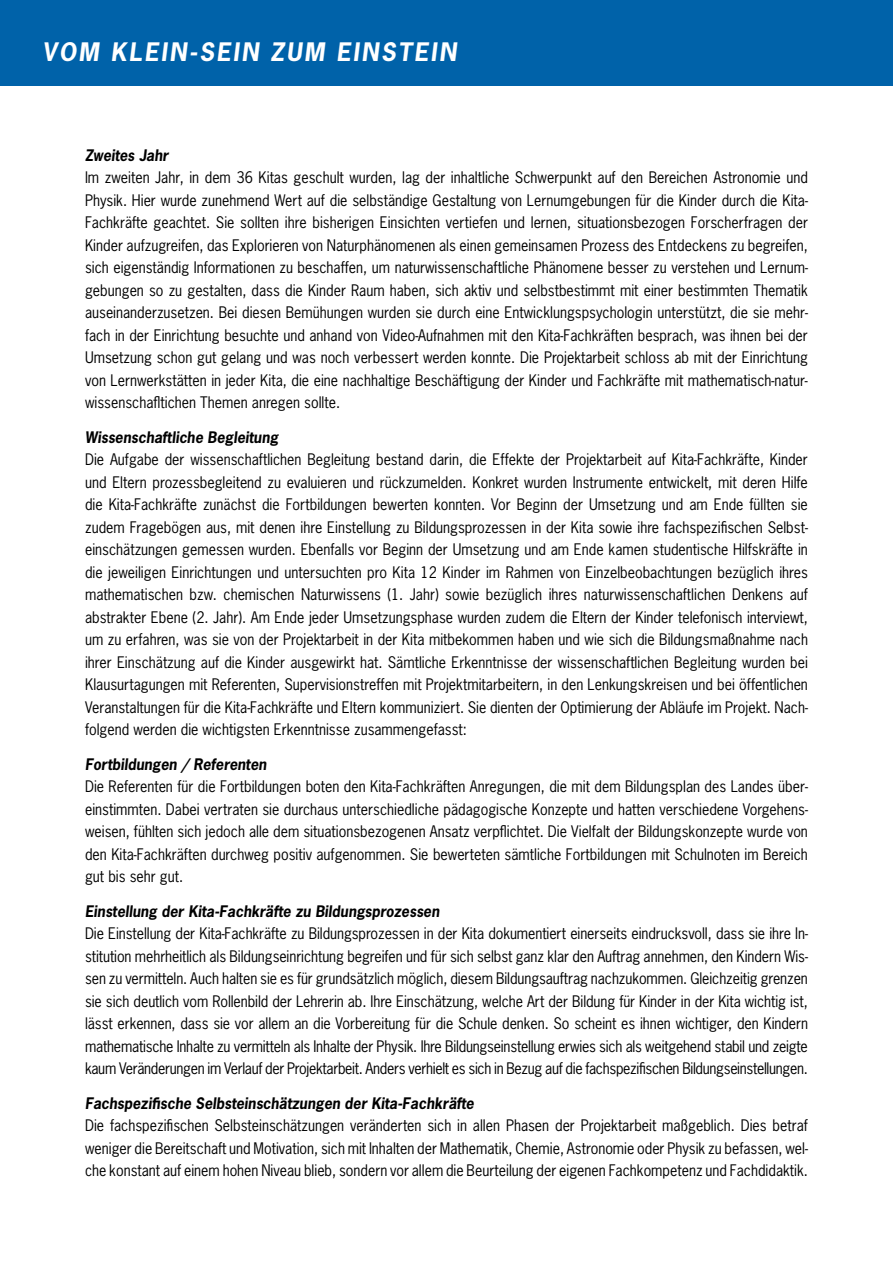
<style>
.page{position:relative;width:893px;height:1263px;background:#fff}
.page>*{position:absolute;margin:0;border:0;box-sizing:border-box;transform-origin:0 0}
.t1{font:italic 700 24px "News Gothic Std";letter-spacing:.09em;color:#fff}
.t2{font:15px/22.5px "News Gothic Std";color:#000;text-align:justify;scale:.95 1}
.t3{font:italic 700 15px "News Gothic Std";color:#000;scale:.95 1}
</style>
<div class="page">
<div style="left:0;top:0;width:893px;height:85px;background:#0062a9"></div>
<h1 class="t1" style="left:43px;top:36px;width:415px">Vom Klein-Sein zum Einstein</h1>
<p class="t3" style="left:85px;top:145px;width:89px">Zweites Jahr</p>
<p class="t2" style="left:85px;top:166px;width:762px">Im zweiten Jahr, in dem 36 Kitas geschult wurden, lag der inhaltliche Schwerpunkt auf den Bereichen Astronomie und Physik. Hier wurde zunehmend Wert auf die selbständige Gestaltung von Lernumgebungen für die Kinder durch die Kita-Fachkräfte geachtet. Sie sollten ihre bisherigen Einsichten vertiefen und lernen, situationsbezogen Forscherfragen der Kinder aufzugreifen, das Explorieren von Naturphänomenen als einen gemeinsamen Prozess des Entdeckens zu begreifen, sich eigenständig Informationen zu beschaffen, um naturwissenschaftliche Phänomene besser zu verstehen und Lernum&shy;gebungen so zu gestalten, dass die Kinder Raum haben, sich aktiv und selbstbestimmt mit einer bestimmten Thematik auseinanderzusetzen. Bei diesen Bemühungen wurden sie durch eine Entwicklungspsychologin unterstützt, die sie mehr&shy;fach in der Einrichtung besuchte und anhand von Video-Aufnahmen mit den Kita-Fachkräften besprach, was ihnen bei der Umsetzung schon gut gelang und was noch verbessert werden konnte. Die Projektarbeit schloss ab mit der Einrichtung von Lernwerkstätten in jeder Kita, die eine nachhaltige Beschäftigung der Kinder und Fachkräfte mit mathematisch-natur&shy;wissenschafltichen Themen anregen sollte.</p>
<p class="t3" style="left:85px;top:427px;width:205px">Wissenschaftliche Begleitung</p>
<p class="t2" style="left:85px;top:448px;width:762px">Die Aufgabe der wissenschaftlichen Begleitung bestand darin, die Effekte der Projektarbeit auf Kita-Fachkräfte, Kinder und Eltern prozessbegleitend zu evaluieren und rückzumelden. Konkret wurden Instrumente entwickelt, mit deren Hilfe die Kita-Fachkräfte zunächst die Fortbildungen bewerten konnten. Vor Beginn der Umsetzung und am Ende füllten sie zudem Fragebögen aus, mit denen ihre Einstellung zu Bildungsprozessen in der Kita sowie ihre fachspezifischen Selbst&shy;einschätzungen gemessen wurden. Ebenfalls vor Beginn der Umsetzung und am Ende kamen studentische Hilfskräfte in die jeweiligen Einrichtungen und untersuchten pro Kita 12 Kinder im Rahmen von Einzelbeobachtungen bezüglich ihres mathematischen bzw. chemischen Naturwissens (1. Jahr) sowie bezüglich ihres naturwissenschaftlichen Denkens auf abstrakter Ebene (2. Jahr). Am Ende jeder Umsetzungsphase wurden zudem die Eltern der Kinder telefonisch interviewt, um zu erfahren, was sie von der Projektarbeit in der Kita mitbekommen haben und wie sich die Bildungsmaßnahme nach ihrer Einschätzung auf die Kinder ausgewirkt hat. Sämtliche Erkenntnisse der wissenschaftlichen Begleitung wurden bei Klausurtagungen mit Referenten, Supervisionstreffen mit Projektmitarbeitern, in den Lenkungskreisen und bei öffentlichen Veranstaltungen für die Kita-Fachkräfte und Eltern kommuniziert. Sie dienten der Optimierung der Abläufe im Projekt. Nach&shy;folgend werden die wichtigsten Erkenntnisse zusammengefasst:</p>
<p class="t3" style="left:85px;top:754px;width:193px">Fortbildungen / Referenten</p>
<p class="t2" style="left:85px;top:775px;width:762px">Die Referenten für die Fortbildungen boten den Kita-Fachkräften Anregungen, die mit dem Bildungsplan des Landes über&shy;einstimmten. Dabei vertraten sie durchaus unterschiedliche pädagogische Konzepte und hatten verschiedene Vorgehens&shy;weisen, fühlten sich jedoch alle dem situationsbezogenen Ansatz verpflichtet. Die Vielfalt der Bildungskonzepte wurde von den Kita-Fachkräften durchweg positiv aufgenommen. Sie bewerteten sämtliche Fortbildungen mit Schulnoten im Bereich gut bis sehr gut.</p>
<p class="t3" style="left:85px;top:901px;width:375px">Einstellung der Kita-Fachkräfte zu Bildungsprozessen</p>
<p class="t2" style="left:85px;top:922px;width:762px">Die Einstellung der Kita-Fachkräfte zu Bildungsprozessen in der Kita dokumentiert einerseits eindrucksvoll, dass sie ihre In&shy;stitution mehrheitlich als Bildungseinrichtung begreifen und für sich selbst ganz klar den Auftrag annehmen, den Kindern Wis&shy;sen zu vermitteln. Auch halten sie es für grundsätzlich möglich, diesem Bildungsauftrag nachzukommen. Gleichzeitig grenzen sie sich deutlich vom Rollenbild der Lehrerin ab. Ihre Einschätzung, welche Art der Bildung für Kinder in der Kita wichtig ist, lässt erkennen, dass sie vor allem an die Vorbereitung für die Schule denken. So scheint es ihnen wichtiger, den Kindern mathematische Inhalte zu vermitteln als Inhalte der Physik. Ihre Bildungseinstellung erwies sich als weitgehend stabil und zeigte kaum Veränderungen im Verlauf der Projektarbeit. Anders verhielt es sich in Bezug auf die fachspezifischen Bildungseinstellungen.</p>
<p class="t3" style="left:85px;top:1093px;width:411px">Fachspezifische Selbsteinschätzungen der Kita-Fachkräfte</p>
<p class="t2" style="left:85px;top:1114px;width:762px">Die fachspezifischen Selbsteinschätzungen veränderten sich in allen Phasen der Projektarbeit maßgeblich. Dies betraf weniger die Bereitschaft und Motivation, sich mit Inhalten der Mathematik, Chemie, Astronomie oder Physik zu befassen, wel&shy;che konstant auf einem hohen Niveau blieb, sondern vor allem die Beurteilung der eigenen Fachkompetenz und Fachdidaktik.</p>
</div>
